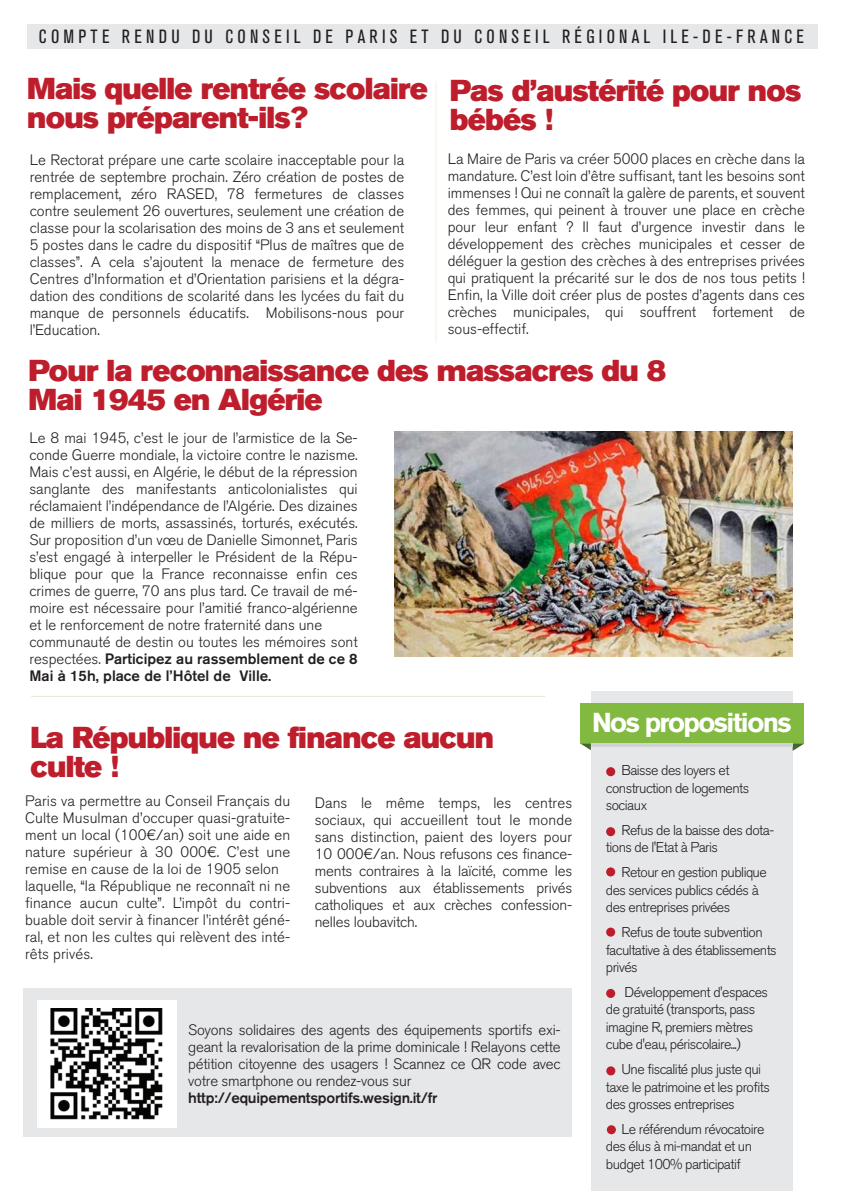
<style>
.page{position:relative;width:842px;height:1191px;background:#fff}
.page>*{position:absolute;margin:0;border:0;box-sizing:border-box;transform-origin:0 0}
.t1{font:30px/29px "Akzidenz Grotesk BQ Super";letter-spacing:-.025em;color:#be1d2c}
.t2{font:700 27.2px "Akzidenz Grotesk BQ";letter-spacing:-.055em;color:#fff}
.t3{font:condensed 19px "Akzidenz Grotesk BQ";letter-spacing:.225em;color:#231f20}
.t4{font:300 15px/17px "Akzidenz Grotesk BQ";color:#231f20;text-align:justify}
.t5{font:500 15px "Akzidenz Grotesk BQ";letter-spacing:-.015em;color:#231f20}
.t6{font:300 14.1px/17.4px "Akzidenz Grotesk BQ";letter-spacing:-.035em;color:#231f20}
.s1{font-weight:500}
</style>
<div class="page">
<div style="left:27px;top:24px;width:791px;height:24px;background:#e6e7e9"></div>
<hr style="left:31px;top:696px;width:513px;height:1px;background:#f3f0e3">
<div style="left:591px;top:691px;width:202px;height:500px;background:#e6e7e9"></div>
<div style="left:581px;top:703px;width:223px;height:40px;background:#82b940"></div>
<svg style="left:581px;top:743px;width:10px;height:7px"></svg>
<svg style="left:793px;top:743px;width:11px;height:8px"></svg>
<hr style="left:591px;top:743px;width:202px;height:4px;background:#d1d2d4">
<div style="left:606px;top:827px;width:9px;height:9px;background:#be1d2c;border-radius:50%"></div>
<div style="left:606px;top:767px;width:9px;height:9px;background:#be1d2c;border-radius:50%"></div>
<div style="left:606px;top:867px;width:9px;height:9px;background:#be1d2c;border-radius:50%"></div>
<div style="left:606px;top:989px;width:9px;height:9px;background:#be1d2c;border-radius:50%"></div>
<div style="left:606px;top:1066px;width:9px;height:9px;background:#be1d2c;border-radius:50%"></div>
<div style="left:607px;top:1125px;width:9px;height:9px;background:#be1d2c;border-radius:50%"></div>
<div style="left:606px;top:927px;width:9px;height:9px;background:#be1d2c;border-radius:50%"></div>
<hr style="left:436px;top:81px;width:1px;height:262px;background:#f3f0e3">
<div style="left:24px;top:988px;width:548px;height:148px;background:#e6e7e9"></div>
<div style="left:37px;top:1000px;width:139px;height:127px;background:#fff"></div>
<img style="left:51px;top:1008px;width:112px;height:111px">
<img style="left:395px;top:432px;width:398px;height:224px">
<p class="t3" style="left:39px;top:26px;width:767px">COMPTE RENDU DU CONSEIL DE PARIS ET DU CONSEIL RÉGIONAL ILE-DE-FRANCE</p>
<h1 class="t1" style="left:27px;top:74px;width:402px">Mais quelle rentrée scolaire nous préparent-ils?</h1>
<h1 class="t1" style="left:450px;top:76px;width:353px">Pas d’austérité pour nos bébés !</h1>
<p class="t4" style="left:448px;top:150px;width:359px">La Maire de Paris va créer 5000 places en crèche dans la mandature. C’est loin d’être suffisant, tant les besoins sont immenses ! Qui ne connaît la galère de parents, et souvent des femmes, qui peinent à trouver une place en crèche pour leur enfant ? Il faut d’urgence investir dans le développement des crèches municipales et cesser de déléguer la gestion des crèches à des entreprises privées qui pratiquent la précarité sur le dos de nos tous petits !<br>Enfin, la Ville doit créer plus de postes d’agents dans ces crèches municipales, qui souffrent fortement de sous-effectif.</p>
<p class="t4" style="left:30px;top:152px;width:376px">Le Rectorat prépare une carte scolaire inacceptable pour la rentrée de septembre prochain. Zéro création de postes de remplacement, zéro RASED, 78 fermetures de classes contre seulement 26 ouvertures, seulement une création de classe pour la scolarisation des moins de 3 ans et seulement 5 postes dans le cadre du dispositif “Plus de maîtres que de classes”. A cela s’ajoutent la menace de fermeture des Centres d’Information et d’Orientation parisiens et la dégra&shy;dation des conditions de scolarité dans les lycées du fait du manque de personnels éducatifs. Mobilisons-nous pour l’Education.</p>
<h1 class="t1" style="left:28px;top:356px;width:639px">Pour la reconnaissance des massacres du 8<br>Mai 1945 en Algérie</h1>
<p class="t4" style="left:29px;top:429px;width:330px;text-align:left">Le 8 mai 1945, c’est le jour de l’armistice de la Se&shy;conde Guerre mondiale, la victoire contre le nazisme.<br>Mais c’est aussi, en Algérie, le début de la répression sanglante des manifestants anticolonialistes qui réclamaient l’indépendance de l’Algérie. Des dizaines de milliers de morts, assassinés, torturés, exécutés.<br>Sur proposition d’un vœu de Danielle Simonnet, Paris s’est engagé à interpeller le Président de la Répu&shy;blique pour que la France reconnaisse enfin ces crimes de guerre, 70 ans plus tard. Ce travail de mé&shy;moire est nécessaire pour l’amitié franco-algérienne et le renforcement de notre fraternité dans une communauté de destin ou toutes les mémoires sont respectées. <span class="s1">Participez au rassemblement de ce 8<br>Mai à 15h, place de l’Hôtel de Ville.</span></p>
<h1 class="t1" style="left:30px;top:722px;width:465px">La République ne finance aucun culte !</h1>
<p class="t4" style="left:25px;top:792px;width:267px;text-align:left">Paris va permettre au Conseil Français du Culte Musulman d’occuper quasi-gratuite&shy;ment un local (100€/an) soit une aide en nature supérieur à 30 000€. C’est une remise en cause de la loi de 1905 selon laquelle, “la République ne reconnaît ni ne finance aucun culte”. L’impôt du contri&shy;buable doit servir à financer l’intérêt géné&shy;ral, et non les cultes qui relèvent des inté&shy;rêts privés.</p>
<p class="t4" style="left:315px;top:794px;width:259px">Dans le même temps, les centres sociaux, qui accueillent tout le monde sans distinction, paient des loyers pour 10 000€/an. Nous refusons ces finance&shy;ments contraires à la laïcité, comme les subventions aux établissements privés catholiques et aux crèches confession&shy;nelles loubavitch.</p>
<p class="t4" style="left:188px;top:1021px;width:374px">Soyons solidaires des agents des équipements sportifs exi&shy;geant la revalorisation de la prime dominicale ! Relayons cette pétition citoyenne des usagers ! Scannez ce QR code avec votre smartphone ou rendez-vous sur</p>
<p class="t5" style="left:188px;top:1088px;width:251px">http://equipementsportifs.wesign.it/fr</p>
<h2 class="t2" style="left:592px;top:707px;width:201px">Nos propositions</h2>
<p class="t6" style="left:606px;top:762px;width:145px;text-indent:16px">Baisse des loyers et construction de logements sociaux</p>
<p class="t6" style="left:606px;top:821px;width:170px;text-indent:16px">Refus de la baisse des dota&shy;tions de l'Etat à Paris</p>
<p class="t6" style="left:606px;top:864px;width:162px;text-indent:16px">Retour en gestion publique des services publics cédés à des entreprises privées</p>
<p class="t6" style="left:606px;top:924px;width:172px;text-indent:16px">Refus de toute subvention facultative à des établissements privés</p>
<p class="t6" style="left:606px;top:983px;width:164px;text-indent:19px">Développement d'espaces de gratuité (transports, pass imagine R, premiers mètres cube d'eau, périscolaire...)</p>
<p class="t6" style="left:606px;top:1060px;width:165px;text-indent:16px">Une fiscalité plus juste qui taxe le patrimoine et les profits des grosses entreprises</p>
<p class="t6" style="left:606px;top:1120px;width:160px;text-indent:16px">Le référendum révocatoire des élus à mi-mandat et un budget 100% participatif</p>
</div>
